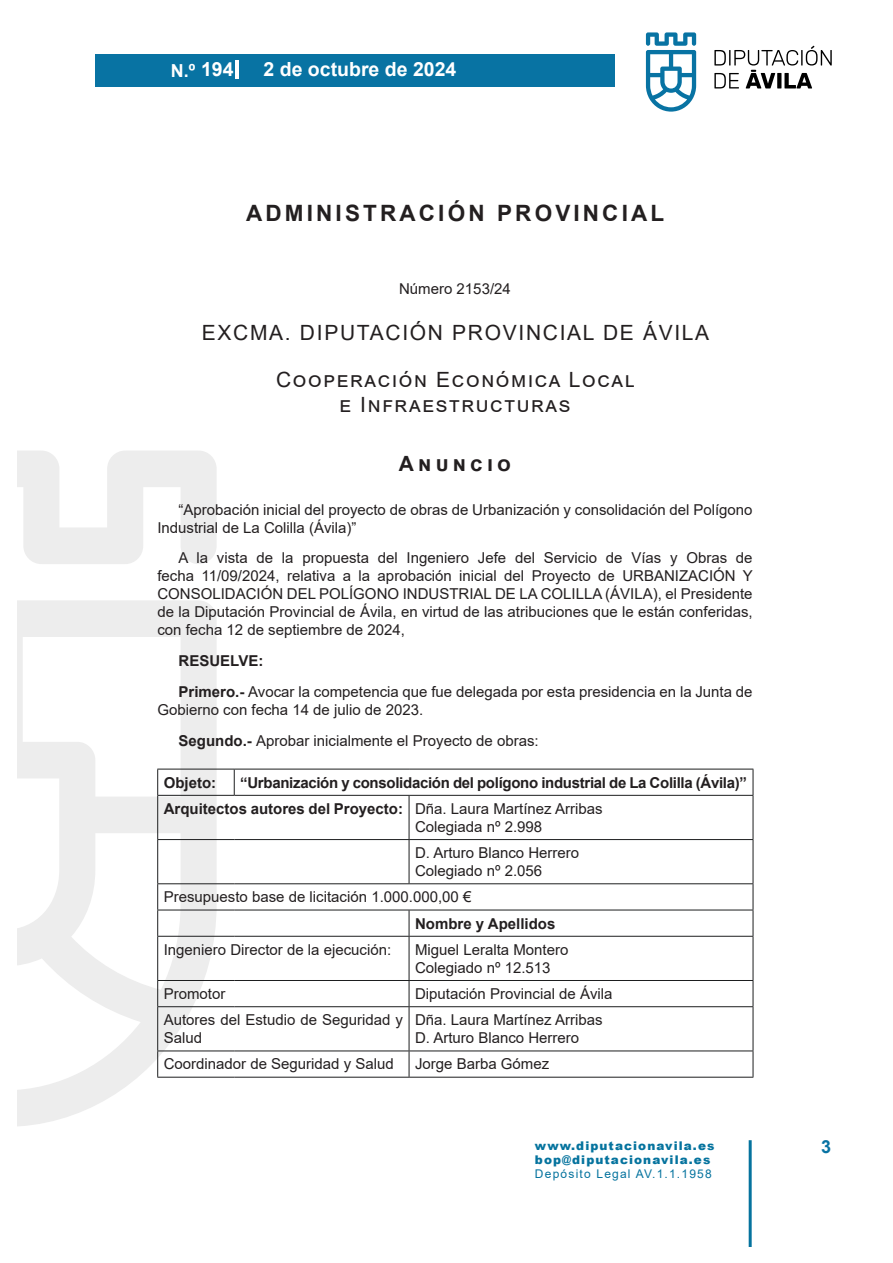
<style>
.page{position:relative;width:893px;height:1263px;background:#fff}
.page>*{position:absolute;margin:0;border:0;box-sizing:border-box;transform-origin:0 0}
.SECCION{font:700 22.5px "Arial";letter-spacing:.14em;color:#231f20}
.ENTIDAD{font:21px/25.2px "Arial";letter-spacing:.08em;color:#231f20;text-align:center}
.ORGANISMO{font:21px "Arial";letter-spacing:.08em;color:#231f20}
.ANUNCIO_1{font:21px "Arial Bold MT2";color:#231f20}
.t1{font:700 19.5px "Arial";color:#fff}
.t2{font:700 18px "Arial";color:#fff}
.t3{font:700 18px "Arial";color:#0873a3}
.TEXTO{font:15px/18px "Arial MT2";color:#231f20}
.TEXTOTABLA{font:15px "Arial MT2";color:#231f20}
.TEXTOTABLA-2{font:700 15px "Arial";letter-spacing:-.02em;color:#231f20}
.TEXTOTABLA-3{font:15px/18px "Arial";color:#231f20}
.TEXTOTABLA-4{font:700 15px "Arial";color:#231f20}
.REFERENCIA{font:15px "Arial";color:#231f20}
.TEXTO-2{font:700 15px "Arial";color:#231f20}
.t4{font:900 12px "Arial";letter-spacing:.09em;color:#05739e}
.t5{font:12px "Arial MT2";letter-spacing:.1em;color:#05739e}
.s1{font-size:19.5px}
.s2{font-family:"Arial"}
.s3{font-family:"Arial";font-weight:700}
.s4{font-family:"Arial MT2"}
</style>
<div class="page">
<div style="left:95px;top:54px;width:520px;height:33px;background:#0873a3"></div>
<svg style="left:646px;top:32px;width:50px;height:80px"></svg>
<svg style="left:714px;top:46px;width:118px;height:42px"></svg>
<hr style="left:749px;top:1140px;width:3px;height:106px;background:#05739e">
<hr style="left:236px;top:60px;width:3px;height:18px;background:#fff">
<svg style="left:17px;top:451px;width:200px;height:675px"></svg>
<hr style="left:157px;top:769px;width:77px;height:1px;background:#1d1e1f">
<svg style="left:157px;top:769px;width:1px;height:26px"></svg>
<hr style="left:234px;top:769px;width:175px;height:1px;background:#1d1e1f">
<svg style="left:234px;top:769px;width:1px;height:26px"></svg>
<hr style="left:409px;top:769px;width:344px;height:1px;background:#1d1e1f">
<svg style="left:753px;top:769px;width:1px;height:26px"></svg>
<hr style="left:157px;top:795px;width:77px;height:1px;background:#1d1e1f">
<hr style="left:157px;top:796px;width:1px;height:43px;background:#1d1e1f">
<hr style="left:234px;top:795px;width:175px;height:1px;background:#1d1e1f">
<hr style="left:409px;top:795px;width:344px;height:1px;background:#1d1e1f">
<hr style="left:409px;top:796px;width:1px;height:43px;background:#1d1e1f">
<hr style="left:753px;top:796px;width:1px;height:43px;background:#1d1e1f">
<hr style="left:157px;top:839px;width:77px;height:1px;background:#1d1e1f">
<hr style="left:157px;top:840px;width:1px;height:43px;background:#1d1e1f">
<hr style="left:234px;top:839px;width:175px;height:1px;background:#1d1e1f">
<hr style="left:409px;top:839px;width:344px;height:1px;background:#1d1e1f">
<hr style="left:409px;top:840px;width:1px;height:43px;background:#1d1e1f">
<hr style="left:753px;top:840px;width:1px;height:43px;background:#1d1e1f">
<hr style="left:157px;top:883px;width:77px;height:1px;background:#1d1e1f">
<hr style="left:234px;top:883px;width:175px;height:1px;background:#1d1e1f">
<hr style="left:409px;top:883px;width:344px;height:1px;background:#1d1e1f">
<hr style="left:157px;top:910px;width:77px;height:1px;background:#1d1e1f">
<svg style="left:157px;top:884px;width:1px;height:52px"></svg>
<hr style="left:234px;top:910px;width:175px;height:1px;background:#1d1e1f">
<hr style="left:409px;top:910px;width:344px;height:1px;background:#1d1e1f">
<svg style="left:409px;top:910px;width:1px;height:26px"></svg>
<svg style="left:753px;top:884px;width:1px;height:52px"></svg>
<hr style="left:157px;top:936px;width:77px;height:1px;background:#1d1e1f">
<hr style="left:157px;top:937px;width:1px;height:43px;background:#1d1e1f">
<hr style="left:234px;top:936px;width:175px;height:1px;background:#1d1e1f">
<hr style="left:409px;top:936px;width:344px;height:1px;background:#1d1e1f">
<hr style="left:409px;top:937px;width:1px;height:43px;background:#1d1e1f">
<hr style="left:753px;top:937px;width:1px;height:43px;background:#1d1e1f">
<hr style="left:157px;top:980px;width:77px;height:1px;background:#1d1e1f">
<svg style="left:157px;top:981px;width:1px;height:25px"></svg>
<hr style="left:234px;top:980px;width:175px;height:1px;background:#1d1e1f">
<hr style="left:409px;top:980px;width:344px;height:1px;background:#1d1e1f">
<svg style="left:409px;top:981px;width:1px;height:25px"></svg>
<svg style="left:753px;top:981px;width:1px;height:25px"></svg>
<hr style="left:157px;top:1006px;width:77px;height:1px;background:#1d1e1f">
<hr style="left:157px;top:1007px;width:1px;height:43px;background:#1d1e1f">
<hr style="left:234px;top:1006px;width:175px;height:1px;background:#1d1e1f">
<hr style="left:409px;top:1006px;width:344px;height:1px;background:#1d1e1f">
<hr style="left:409px;top:1007px;width:1px;height:43px;background:#1d1e1f">
<hr style="left:753px;top:1007px;width:1px;height:43px;background:#1d1e1f">
<hr style="left:157px;top:1050px;width:77px;height:1px;background:#1d1e1f">
<svg style="left:157px;top:1051px;width:1px;height:26px"></svg>
<hr style="left:234px;top:1050px;width:175px;height:1px;background:#1d1e1f">
<hr style="left:409px;top:1050px;width:344px;height:1px;background:#1d1e1f">
<svg style="left:409px;top:1051px;width:1px;height:26px"></svg>
<svg style="left:753px;top:1051px;width:1px;height:26px"></svg>
<hr style="left:157px;top:1077px;width:77px;height:1px;background:#1d1e1f">
<hr style="left:234px;top:1077px;width:175px;height:1px;background:#1d1e1f">
<hr style="left:409px;top:1077px;width:344px;height:1px;background:#1d1e1f">
<p class="t2" style="left:171px;top:58px;width:64px">N.º <span class="s1">194</span></p>
<h3 class="t1" style="left:263px;top:56px;width:194px">2 de octubre de 2024</h3>
<p class="SECCION" style="left:246px;top:197px;width:420px">ADMINISTRACIÓN PROVINCIAL</p>
<p class="REFERENCIA" style="left:399px;top:278px;width:113px">Número 2153/24</p>
<p class="ORGANISMO" style="left:202px;top:318px;width:509px">EXCMA. DIPUTACIÓN PROVINCIAL DE ÁVILA</p>
<p class="ENTIDAD" style="left:276px;top:367px;width:360px">Cooperación Económica Local e Infraestructuras</p>
<p class="ANUNCIO_1" style="left:399px;top:449px;width:114px">Anuncio</p>
<p class="TEXTO" style="left:157px;top:500px;width:597px;text-indent:21px">“Aprobación inicial del proyecto de obras de Urbanización y consolidación del Polígono<br>Industrial de La Colilla (Ávila)”</p>
<p class="TEXTO" style="left:157px;top:549px;width:597px;text-align:justify;text-indent:21px">A la vista de la propuesta del Ingeniero Jefe del Servicio de Vías y Obras de <span class="s2">fecha 11/09/2024, relativa a la aprobación inicial del Proyecto de URBANIZACIÓN Y CONSOLIDACIÓN DEL POLÍGONO INDUSTRIAL DE LA COLILLA (ÁVILA), el Presidente </span>de la Diputación Provincial de Ávila, en virtud de las atribuciones que le están conferidas, con fecha 12 de septiembre de 2024,</p>
<p class="TEXTO-2" style="left:179px;top:650px;width:86px">RESUELVE:</p>
<p class="TEXTO" style="left:157px;top:682px;width:597px;text-indent:21px"><span class="s3">Primero.-</span> Avocar la competencia que fue delegada por esta presidencia en la Junta de<br><span class="s2">Gobierno con fecha 14 de julio de 2023.</span></p>
<p class="TEXTO" style="left:179px;top:731px;width:362px"><span class="s3">Segundo.-</span> Aprobar inicialmente el Proyecto de obras:</p>
<p class="TEXTOTABLA-2" style="left:164px;top:772px;width:54px">Objeto:</p>
<p class="TEXTOTABLA-2" style="left:240px;top:772px;width:508px">“Urbanización y consolidación del polígono industrial de La Colilla (Ávila)”</p>
<p class="TEXTOTABLA-4" style="left:164px;top:798px;width:241px">Arquitectos autores del Proyecto:</p>
<p class="TEXTOTABLA" style="left:415px;top:798px;width:189px">Dña. Laura Martínez Arribas</p>
<p class="TEXTOTABLA-3" style="left:415px;top:817px;width:129px">Colegiada nº 2.998</p>
<p class="TEXTOTABLA" style="left:415px;top:842px;width:166px">D. Arturo Blanco Herrero</p>
<p class="TEXTOTABLA" style="left:415px;top:860px;width:129px">Colegiado nº 2.056</p>
<p class="TEXTOTABLA" style="left:164px;top:887px;width:309px">Presupuesto base de licitación 1.000.000,00 €</p>
<p class="TEXTOTABLA-4" style="left:415px;top:913px;width:142px">Nombre y Apellidos</p>
<p class="TEXTOTABLA" style="left:164px;top:939px;width:229px">Ingeniero Director de la ejecución:</p>
<p class="TEXTOTABLA" style="left:415px;top:939px;width:155px">Miguel Leralta Montero</p>
<p class="TEXTOTABLA" style="left:415px;top:957px;width:137px">Colegiado nº 12.513</p>
<p class="TEXTOTABLA" style="left:164px;top:983px;width:63px">Promotor</p>
<p class="TEXTOTABLA" style="left:415px;top:983px;width:199px">Diputación Provincial de Ávila</p>
<p class="TEXTOTABLA-3" style="left:164px;top:1011px;width:241px">Autores del Estudio de Seguridad y<br><span class="s4">Salud</span></p>
<p class="TEXTOTABLA" style="left:415px;top:1010px;width:189px">Dña. Laura Martínez Arribas</p>
<p class="TEXTOTABLA" style="left:415px;top:1028px;width:166px">D. Arturo Blanco Herrero</p>
<p class="TEXTOTABLA" style="left:164px;top:1054px;width:232px">Coordinador de Seguridad y Salud</p>
<p class="TEXTOTABLA-3" style="left:415px;top:1055px;width:136px">Jorge Barba Gómez</p>
<p class="t4" style="left:535px;top:1136px;width:181px">www.diputacionavila.es</p>
<p class="t3" style="left:821px;top:1134px;width:12px">3</p>
<p class="t4" style="left:535px;top:1151px;width:177px">bop@diputacionavila.es</p>
<p class="t5" style="left:535px;top:1166px;width:178px">Depósito Legal AV.1.1.1958</p>
</div>
